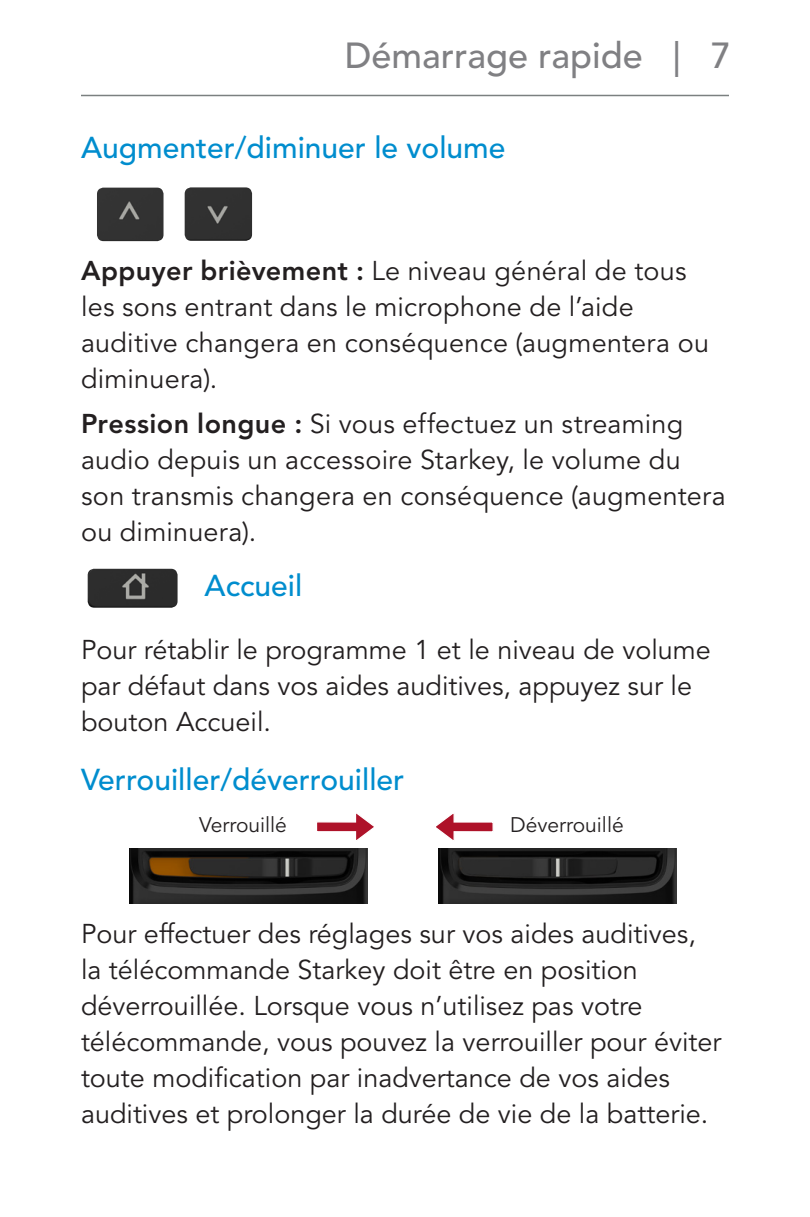
<style>
.page{position:relative;width:810px;height:1217px;background:#fff}
.page>*{position:absolute;margin:0;border:0;box-sizing:border-box;transform-origin:0 0}
.t1{font:36px "Avenir LT SLI Std Medium";color:#808083}
._3__body{font:30px "Avenir LT SLI Std Medium";color:#008dce}
._2__Blue_Subs{font:30px "Avenir LT SLI Std Medium";color:#008dce}
._3__body-2{font:27px/36px "Avenir LT Std";color:#231f20}
.Image_caption{font:21px "Avenir LT Std";color:#231f20}
.s1{font-weight:800}
</style>
<div class="page">
<hr style="left:81px;top:95px;width:648px;height:1px;background:#7b8080">
<img style="left:97px;top:187px;width:67px;height:54px">
<img style="left:185px;top:187px;width:67px;height:54px">
<img style="left:88px;top:568px;width:90px;height:39px">
<svg style="left:317px;top:813px;width:57px;height:27px"></svg>
<img style="left:129px;top:848px;width:238px;height:54px">
<svg style="left:436px;top:813px;width:57px;height:27px"></svg>
<img style="left:438px;top:848px;width:239px;height:54px">
<h1 class="t1" style="left:345px;top:35px;width:388px">Démarrage rapide | 7</h1>
<p class="_2__Blue_Subs" style="left:81px;top:130px;width:426px">Augmenter/diminuer le volume</p>
<p class="_3__body-2" style="left:81px;top:253px;width:630px"><span class="s1">Appuyer brièvement :</span> Le niveau général de tous les sons entrant dans le microphone de l’aide auditive changera en conséquence (augmentera ou diminuera).</p>
<p class="_3__body-2" style="left:81px;top:406px;width:646px"><span class="s1">Pression longue :</span> Si vous effectuez un streaming audio depuis un accessoire Starkey, le volume du son transmis changera en conséquence (augmentera ou diminuera).</p>
<p class="_3__body" style="left:205px;top:568px;width:99px">Accueil</p>
<p class="_3__body-2" style="left:81px;top:632px;width:631px">Pour rétablir le programme 1 et le niveau de volume par défaut dans vos aides auditives, appuyez sur le bouton Accueil.</p>
<p class="_3__body" style="left:81px;top:762px;width:325px">Verrouiller/déverrouiller</p>
<p class="Image_caption" style="left:199px;top:812px;width:89px">Verrouillé</p>
<p class="Image_caption" style="left:510px;top:812px;width:115px">Déverrouillé</p>
<p class="_3__body-2" style="left:81px;top:916px;width:642px">Pour effectuer des réglages sur vos aides auditives, la télécommande Starkey doit être en position déverrouillée. Lorsque vous n’utilisez pas votre télécommande, vous pouvez la verrouiller pour éviter toute modification par inadvertance de vos aides auditives et prolonger la durée de vie de la batterie.</p>
</div>
